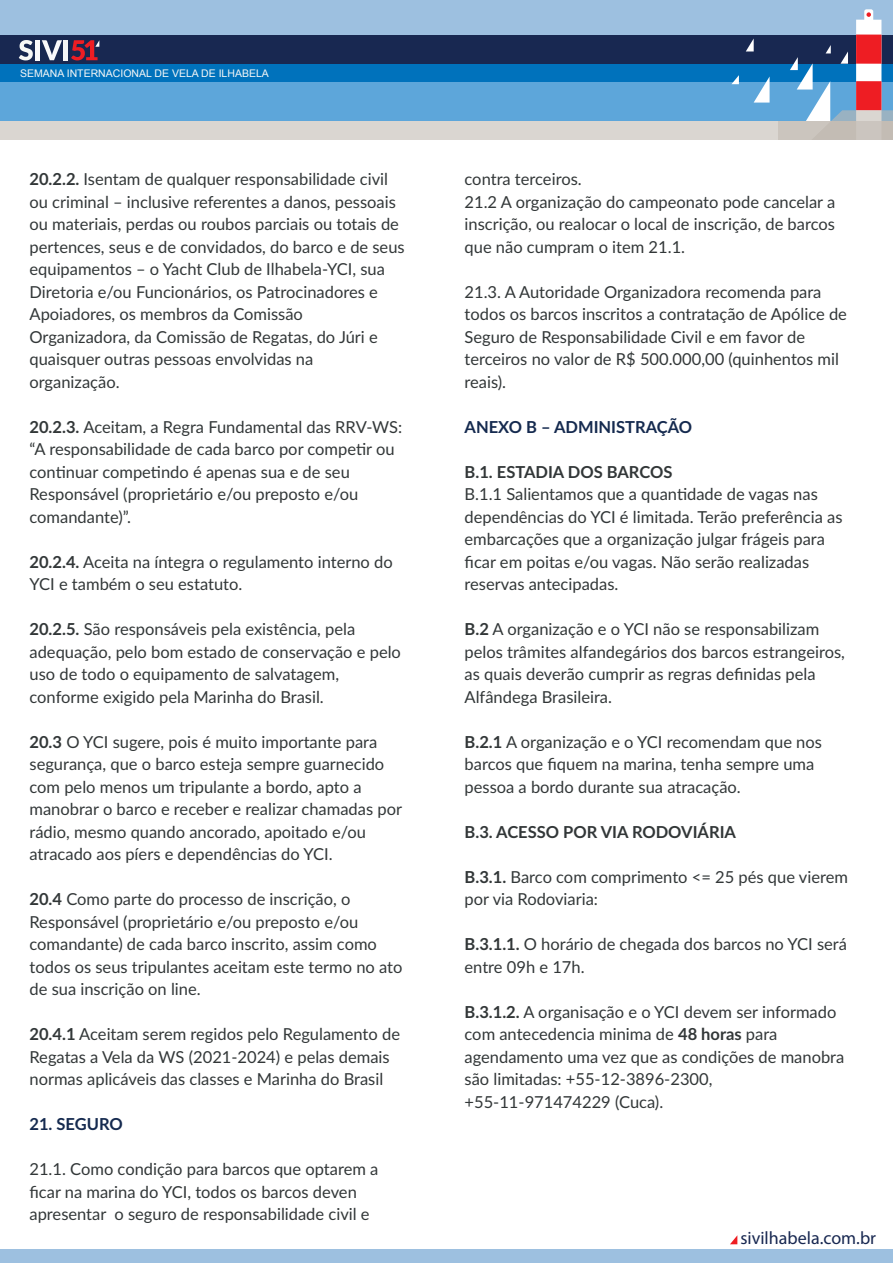
<style>
.page{position:relative;width:893px;height:1263px;background:#fff}
.page>*{position:absolute;margin:0;border:0;box-sizing:border-box;transform-origin:0 0}
.t1{font:18px "Myriad Pro";color:#182851}
.t2{font:16.5px/22.5px "Lato";color:#323738}
.t3{font:700 16.5px "Lato";color:#323738}
.t4{font:700 16.5px "Lato";color:#152a4f}
.t5{font:10.5px "Arial";color:#f7f8f7}
.s1{font-weight:700}
</style>
<div class="page">
<div style="left:0;top:0;width:893px;height:35px;background:#9dc0e0"></div>
<div style="left:0;top:81px;width:893px;height:40px;background:#5da6da"></div>
<div style="left:864px;top:9px;width:9px;height:16px;background:#fff;border-radius:2px"></div>
<div style="left:0;top:64px;width:893px;height:17px;background:#0072bc"></div>
<div style="left:0;top:35px;width:893px;height:28px;background:#182851"></div>
<div style="left:0;top:121px;width:893px;height:18px;background:#dad6d1"></div>
<svg style="left:790px;top:12px;width:103px;height:128px"></svg>
<svg style="left:746px;top:39px;width:8px;height:12px"></svg>
<svg style="left:754px;top:76px;width:16px;height:27px"></svg>
<svg style="left:731px;top:75px;width:8px;height:9px"></svg>
<svg style="left:19px;top:40px;width:14px;height:20px"></svg>
<hr style="left:36px;top:40px;width:4px;height:20px;background:#f9f9fb">
<svg style="left:42px;top:40px;width:20px;height:20px"></svg>
<hr style="left:64px;top:40px;width:4px;height:20px;background:#f4f5f6">
<svg style="left:71px;top:40px;width:29px;height:20px"></svg>
<div style="left:0;top:1249px;width:893px;height:14px;background:#9dc0e0"></div>
<svg style="left:730px;top:1236px;width:7px;height:8px"></svg>
<p class="t5" style="left:20px;top:66px;width:250px">SEMANA INTERNACIONAL DE VELA DE ILHABELA</p>
<p class="t2" style="left:30px;top:167px;width:377px"><span class="s1">20.2.2.</span> Isentam de qualquer responsabilidade civil ou criminal – inclusive referentes a danos, pessoais ou materiais, perdas ou roubos parciais ou totais de pertences, seus e de convidados, do barco e de seus equipamentos – o Yacht Club de Ilhabela-YCI, sua Diretoria e/ou Funcionários, os Patrocinadores e Apoiadores, os membros da Comissão Organizadora, da Comissão de Regatas, do Júri e quaisquer outras pessoas envolvidas na organização.</p>
<p class="t2" style="left:30px;top:415px;width:374px"><span class="s1">20.2.3.</span> Aceitam, a Regra Fundamental das RRV-WS: “A responsabilidade de cada barco por competir ou continuar competindo é apenas sua e de seu Responsável (proprietário e/ou preposto e/ou comandante)”.</p>
<p class="t2" style="left:30px;top:550px;width:365px"><span class="s1">20.2.4.</span> Aceita na íntegra o regulamento interno do<br>YCI e também o seu estatuto.</p>
<p class="t2" style="left:30px;top:617px;width:373px"><span class="s1">20.2.5.</span> São responsáveis pela existência, pela adequação, pelo bom estado de conservação e pelo uso de todo o equipamento de salvatagem, conforme exigido pela Marinha do Brasil.</p>
<p class="t2" style="left:30px;top:730px;width:374px"><span class="s1">20.3</span> O YCI sugere, pois é muito importante para segurança, que o barco esteja sempre guarnecido com pelo menos um tripulante a bordo, apto a manobrar o barco e receber e realizar chamadas por rádio, mesmo quando ancorado, apoitado e/ou atracado aos píers e dependências do YCI.</p>
<p class="t2" style="left:30px;top:887px;width:374px"><span class="s1">20.4</span> Como parte do processo de inscrição, o Responsável (proprietário e/ou preposto e/ou comandante) de cada barco inscrito, assim como todos os seus tripulantes aceitam este termo no ato de sua inscrição on line.</p>
<p class="t2" style="left:30px;top:1022px;width:372px"><span class="s1">20.4.1</span> Aceitam serem regidos pelo Regulamento de<br>Regatas a Vela da WS (2021-2024) e pelas demais normas aplicáveis das classes e Marinha do Brasil</p>
<p class="t4" style="left:30px;top:1112px;width:95px">21. SEGURO</p>
<p class="t2" style="left:30px;top:1157px;width:350px">21.1. Como condição para barcos que optarem a ficar na marina do YCI, todos os barcos deven apresentar o seguro de responsabilidade civil e</p>
<p class="t2" style="left:465px;top:167px;width:372px">contra terceiros.<br>21.2 A organização do campeonato pode cancelar a inscrição, ou realocar o local de inscrição, de barcos que não cumpram o item 21.1.</p>
<p class="t2" style="left:465px;top:280px;width:384px">21.3. A Autoridade Organizadora recomenda para todos os barcos inscritos a contratação de Apólice de Seguro de Responsabilidade Civil e em favor de terceiros no valor de R$ 500.000,00 (quinhentos mil reais).</p>
<p class="t4" style="left:465px;top:415px;width:229px">ANEXO B – ADMINISTRAÇÃO</p>
<p class="t3" style="left:465px;top:460px;width:209px">B.1. ESTADIA DOS BARCOS</p>
<p class="t2" style="left:465px;top:482px;width:379px">B.1.1 Salientamos que a quantidade de vagas nas dependências do YCI é limitada. Terão preferência as embarcações que a organização julgar frágeis para ficar em poitas e/ou vagas. Não serão realizadas reservas antecipadas.</p>
<p class="t2" style="left:465px;top:617px;width:382px"><span class="s1">B.2</span> A organização e o YCI não se responsabilizam pelos trâmites alfandegários dos barcos estrangeiros, as quais deverão cumprir as regras definidas pela Alfândega Brasileira.</p>
<p class="t2" style="left:465px;top:730px;width:359px"><span class="s1">B.2.1</span> A organização e o YCI recomendam que nos barcos que fiquem na marina, tenha sempre uma pessoa a bordo durante sua atracação.</p>
<p class="t3" style="left:465px;top:820px;width:273px">B.3. ACESSO POR VIA RODOVIÁRIA</p>
<p class="t2" style="left:465px;top:865px;width:385px"><span class="s1">B.3.1.</span> Barco com comprimento &lt;= 25 pés que vierem por via Rodoviaria:</p>
<p class="t2" style="left:465px;top:932px;width:384px"><span class="s1">B.3.1.1.</span> O horário de chegada dos barcos no YCI será entre 09h e 17h.</p>
<p class="t2" style="left:465px;top:1000px;width:381px"><span class="s1">B.3.1.2.</span> A organisação e o YCI devem ser informado com antecedencia minima de <span class="s1">48 horas</span> para agendamento uma vez que as condições de manobra são limitadas: +55-12-3896-2300, +55-11-971474229 (Cuca).</p>
<p class="t1" style="left:740px;top:1227px;width:137px">sivilhabela.com.br</p>
</div>
